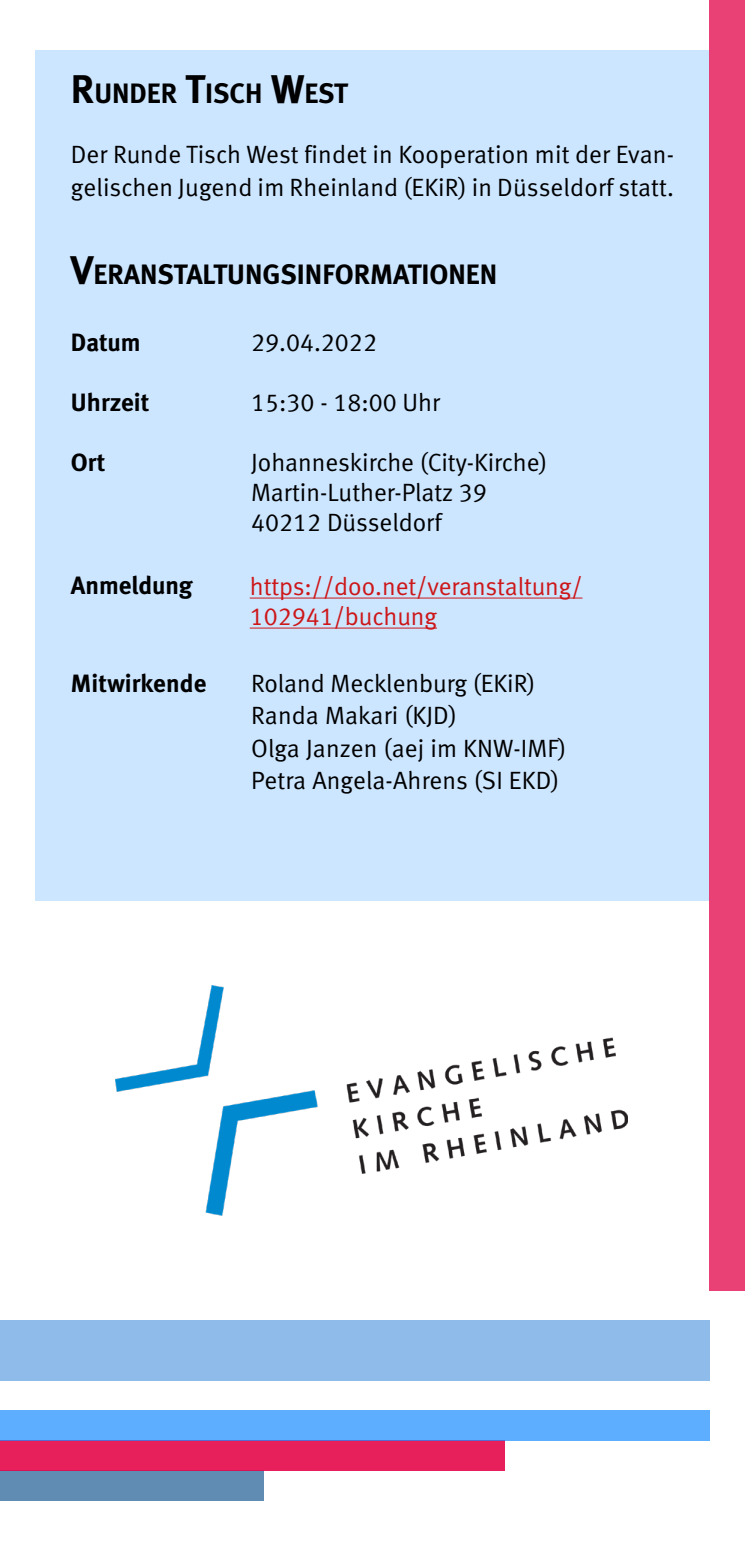
<style>
.page{position:relative;width:745px;height:1560px;background:#fff}
.page>*{position:absolute;margin:0;border:0;box-sizing:border-box;transform-origin:0 0}
.t1{font:700 28px "Meta";color:#000}
.t2{font:25px/32.5px "Meta Normal";letter-spacing:.005em;color:#000}
.t3{font:25px/30px "Meta Normal LF";color:#000}
.t4{font:25px/30px "Meta Normal LF";color:#cd1719}
.t5{font:700 25px "Meta";color:#000}
.s1{font-size:40px}
</style>
<div class="page">
<hr style="left:0;top:0;width:1px;height:1290px;background:#e72c67">
<div style="left:35px;top:50px;width:674px;height:850px;background:#cce6ff"></div>
<div style="left:709px;top:0;width:35px;height:1290px;background:#e94176"></div>
<img style="left:115px;top:985px;width:512px;height:230px">
<div style="left:0;top:1320px;width:709px;height:60px;background:#8ebbe9"></div>
<div style="left:0;top:1470px;width:264px;height:30px;background:#608bb3"></div>
<div style="left:0;top:1440px;width:504px;height:30px;background:#e7205c"></div>
<div style="left:0;top:1410px;width:709px;height:30px;background:#5daeff"></div>
<hr style="left:249px;top:597px;width:333px;height:1px;background:#cd1719">
<hr style="left:249px;top:627px;width:187px;height:1px;background:#cd1719">
<p class="t1" style="left:71px;top:77px;width:279px"><span class="s1">R</span>UNDER <span class="s1">T</span>ISCH <span class="s1">W</span>EST</p>
<p class="t2" style="left:71px;top:138px;width:604px">Der Runde Tisch West findet in Kooperation mit der Evan&shy;gelischen Jugend im Rheinland (EKiR) in Düsseldorf statt.</p>
<p class="t1" style="left:71px;top:257px;width:427px"><span class="s1">V</span>ERANSTALTUNGSINFORMATIONEN</p>
<p class="t5" style="left:71px;top:328px;width:71px">Datum</p>
<p class="t3" style="left:251px;top:327px;width:127px">29.04.2022</p>
<p class="t5" style="left:71px;top:388px;width:80px">Uhrzeit</p>
<p class="t3" style="left:251px;top:387px;width:190px">15:30 - 18:00 Uhr</p>
<p class="t5" style="left:71px;top:448px;width:36px">Ort</p>
<p class="t3" style="left:251px;top:447px;width:297px">Johanneskirche (City-Kirche)<br>Martin-Luther-Platz 39<br>40212 Düsseldorf</p>
<p class="t5" style="left:71px;top:570px;width:123px">Anmeldung</p>
<p class="t4" style="left:249px;top:570px;width:334px">https://doo.net/veranstaltung/<br>102941/buchung</p>
<p class="t5" style="left:71px;top:668px;width:137px">Mitwirkende</p>
<p class="t3" style="left:251px;top:667px;width:285px">Roland Mecklenburg (EKiR)</p>
<p class="t2" style="left:251px;top:698px;width:316px">Randa Makari (KJD)<br>Olga Janzen (aej im KNW-IMF)<br>Petra Angela-Ahrens (SI EKD)</p>
</div>
